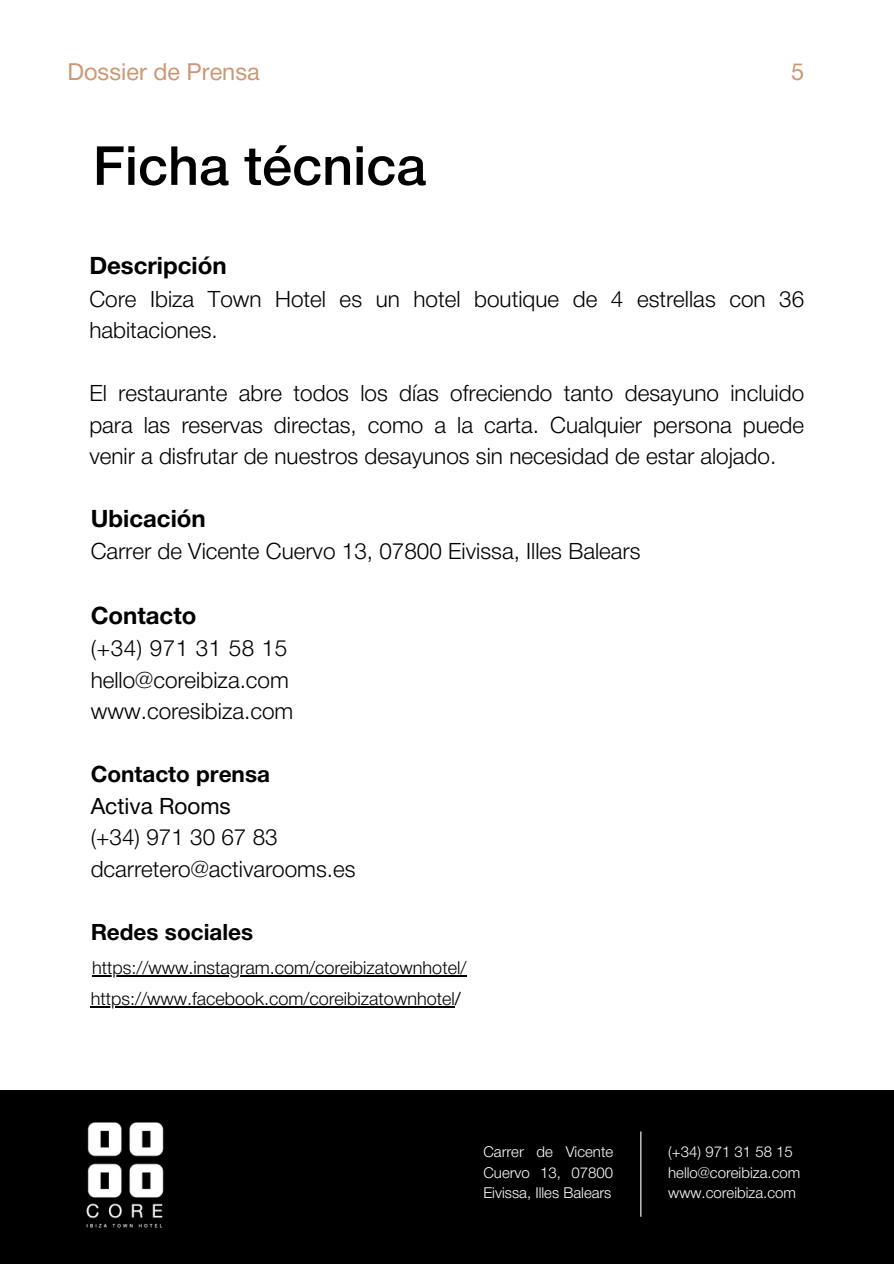
<style>
.page{position:relative;width:894px;height:1264px;background:#fff}
.page>*{position:absolute;margin:0;border:0;box-sizing:border-box;transform-origin:0 0}
.t1{font:500 54px "Helvetica Neue";color:#000}
.t2{font:700 24px "Helvetica Neue";color:#000}
.t3{font:23.55px "Helvetica Neue";color:#ca9875}
.t4{font:300 22.5px/31.5px "Helvetica Neue";color:#000}
.t5{font:700 22.5px "Helvetica Neue";color:#000}
.t6{font:300 18px "Helvetica Neue";color:#000}
.t7{font:300 15px/20.2px "Helvetica Neue";color:#fff;text-align:justify}
.s1{font-weight:700}
.s2{font-weight:400}
</style>
<div class="page">
<div style="left:0;top:1089px;width:893px;height:174px;background:#000"></div>
<hr style="left:640px;top:1131px;width:1px;height:85px;background:#fff">
<hr style="left:92px;top:975px;width:374px;height:1px;background:#000">
<hr style="left:91px;top:1006px;width:363px;height:1px;background:#000">
<img style="left:86px;top:1122px;width:78px;height:106px">
<h4 class="t3" style="left:68px;top:64px;width:194px">Dossier de Prensa</h4>
<p class="t3" style="left:791px;top:64px;width:15px">5</p>
<h4 class="t1" style="left:93px;top:146px;width:335px">Ficha técnica</h4>
<p class="t2" style="left:89px;top:257px;width:139px">Descripción</p>
<p class="t4" style="left:89px;top:285px;width:716px">Core Ibiza Town Hotel es un hotel boutique de 4 estrellas con 36 habitaciones.</p>
<p class="t4" style="left:89px;top:379px;width:716px;text-align:justify">El restaurante abre todos los días ofreciendo tanto desayuno incluido para las reservas directas, como a la carta. Cualquier persona puede venir a disfrutar de nuestros desayunos sin necesidad de estar alojado.</p>
<p class="t2" style="left:91px;top:509px;width:117px">Ubicación</p>
<p class="t4" style="left:91px;top:537px;width:551px">Carrer de Vicente Cuervo 13, 07800 Eivissa, Illes Balears</p>
<h1 class="t2" style="left:91px;top:606px;width:107px">Contacto</h1>
<h1 class="t4" style="left:91px;top:634px;width:204px">(+34) 971 31 58 15 hello@coreibiza.com www.coresibiza.com</h1>
<h3 class="t4" style="left:91px;top:760px;width:266px"><span class="s1">Contacto prensa<br></span><span class="s2">Activa Rooms<br></span>(+34) 971 30 67 83 dcarretero@activarooms.es</h3>
<h3 class="t5" style="left:91px;top:923px;width:164px">Redes sociales</h3>
<p class="t6" style="left:92px;top:961px;width:376px">https://www.instagram.com/coreibizatownhotel/</p>
<p class="t6" style="left:91px;top:992px;width:371px">https://www.facebook.com/coreibizatownhotel<span class="s2">/</span></p>
<h3 class="t7" style="left:483px;top:1143px;width:131px">Carrer de Vicente Cuervo 13, 07800<br>Eivissa, Illes Balears</h3>
<h3 class="t7" style="left:668px;top:1143px;width:126px">(+34) 971 31 58 15</h3>
<h3 class="t7" style="left:668px;top:1163px;width:133px">hello@coreibiza.com</h3>
<h2 class="t7" style="left:668px;top:1183px;width:129px">www.coreibiza.com</h2>
</div>
